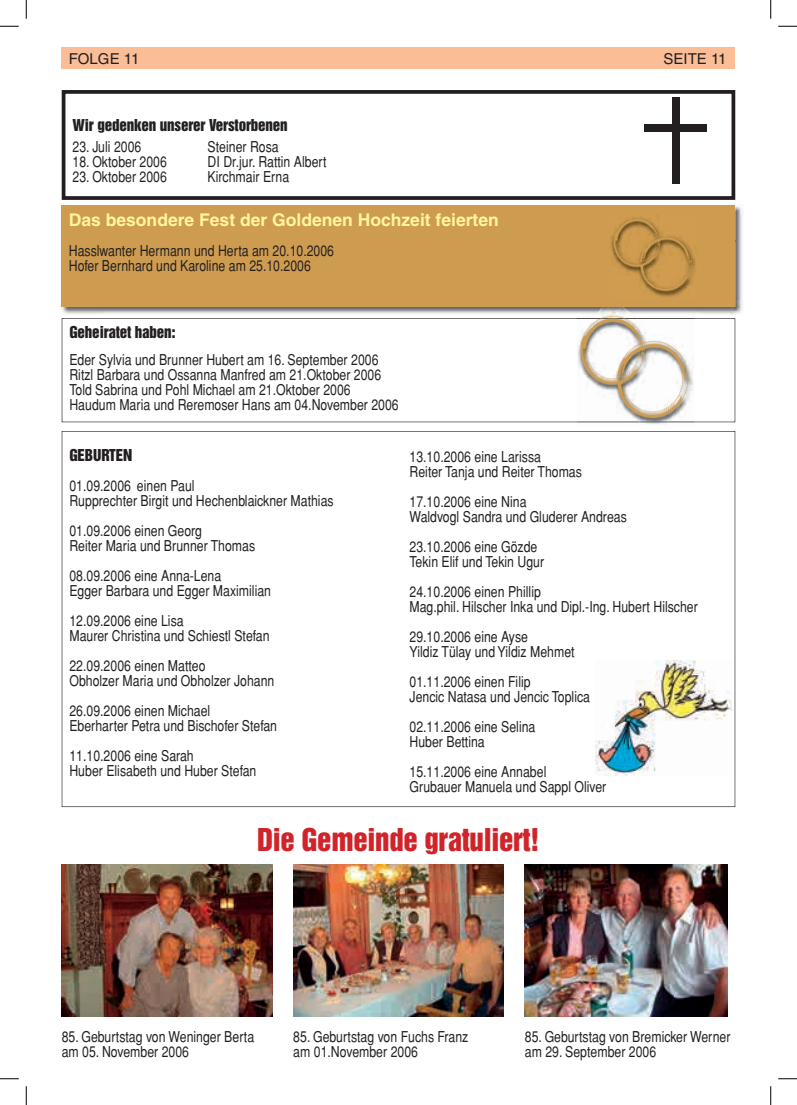
<style>
.page{position:relative;width:797px;height:1105px;background:#fff}
.page>*{position:absolute;margin:0;border:0;box-sizing:border-box;transform-origin:0 0}
.t1{font:28.75px "Helvetica Inserat";letter-spacing:-.01em;color:#d1232a}
.t2{font:700 17.5px "Helvetica";color:#fff79a}
.t3{font:condensed 15px/15px "Helvetica";color:#231f20}
.t4{font:15px "Helvetica Inserat";letter-spacing:-.01em;color:#231f20}
.t5{font:15px "Helvetica";color:#231f20}
</style>
<div class="page">
<svg style="left:62px;top:431px;width:673px;height:376px"></svg>
<img style="left:596px;top:661px;width:136px;height:114px">
<div style="left:62px;top:90px;width:673px;height:110px;border:4px solid #231f20"></div>
<div style="left:644px;top:124px;width:63px;height:7px;background:#231f20"></div>
<div style="left:672px;top:97px;width:7px;height:87px;background:#231f20"></div>
<svg style="left:62px;top:318px;width:673px;height:104px"></svg>
<img style="left:566px;top:315px;width:135px;height:122px">
<div style="left:62px;top:48px;width:673px;height:21px;background:#fabd96"></div>
<img style="left:62px;top:865px;width:210px;height:151px">
<img style="left:525px;top:865px;width:202px;height:151px">
<img style="left:293px;top:865px;width:210px;height:151px">
<img style="left:61px;top:204px;width:682px;height:37px">
<img style="left:61px;top:241px;width:42px;height:73px">
<img style="left:701px;top:241px;width:42px;height:74px">
<img style="left:103px;top:307px;width:598px;height:7px">
<img style="left:596px;top:307px;width:37px;height:8px">
<div style="left:62px;top:205px;width:673px;height:102px;background:#ce9c50"></div>
<img style="left:603px;top:204px;width:98px;height:93px">
<svg style="left:0;top:25px;width:19px;height:2px"></svg>
<svg style="left:778px;top:25px;width:19px;height:2px"></svg>
<svg style="left:0;top:1078px;width:19px;height:1px"></svg>
<svg style="left:778px;top:1078px;width:19px;height:1px"></svg>
<svg style="left:25px;top:0;width:2px;height:19px"></svg>
<svg style="left:25px;top:1086px;width:2px;height:19px"></svg>
<svg style="left:770px;top:0;width:1px;height:19px"></svg>
<svg style="left:770px;top:1086px;width:1px;height:19px"></svg>
<p class="t5" style="left:69px;top:50px;width:72px">FOLGE 11</p>
<p class="t5" style="left:663px;top:50px;width:65px">SEITE 11</p>
<p class="t4" style="left:73px;top:116px;width:217px">Wir gedenken unserer Verstorbenen</p>
<p class="t3" style="left:73px;top:139px;width:70px">23. Juli 2006</p>
<p class="t3" style="left:208px;top:139px;width:73px">Steiner Rosa</p>
<p class="t3" style="left:73px;top:154px;width:96px">18. Oktober 2006</p>
<p class="t3" style="left:208px;top:154px;width:120px">DI Dr.jur. Rattin Albert</p>
<p class="t3" style="left:73px;top:169px;width:96px">23. Oktober 2006</p>
<p class="t3" style="left:208px;top:169px;width:83px">Kirchmair Erna</p>
<p class="t2" style="left:69px;top:209px;width:431px">Das besondere Fest der Goldenen Hochzeit feierten</p>
<p class="t3" style="left:69px;top:243px;width:267px">Hasslwanter Hermann und Herta am 20.10.2006<br>Hofer Bernhard und Karoline am 25.10.2006</p>
<p class="t4" style="left:69px;top:323px;width:107px">Geheiratet haben:</p>
<p class="t3" style="left:69px;top:352px;width:331px">Eder Sylvia und Brunner Hubert am 16. September 2006<br>Ritzl Barbara und Ossanna Manfred am 21.Oktober 2006<br>Told Sabrina und Pohl Michael am 21.Oktober 2006<br>Haudum Maria und Reremoser Hans am 04.November 2006</p>
<p class="t4" style="left:69px;top:446px;width:64px">GEBURTEN</p>
<p class="t3" style="left:69px;top:478px;width:266px">01.09.2006 einen Paul<br>Rupprechter Birgit und Hechenblaickner Mathias</p>
<p class="t3" style="left:69px;top:523px;width:187px">01.09.2006 einen Georg<br>Reiter Maria und Brunner Thomas</p>
<p class="t3" style="left:69px;top:568px;width:203px">08.09.2006 eine Anna-Lena<br>Egger Barbara und Egger Maximilian</p>
<p class="t3" style="left:69px;top:613px;width:202px">12.09.2006 eine Lisa<br>Maurer Christina und Schiestl Stefan</p>
<p class="t3" style="left:69px;top:658px;width:206px">22.09.2006 einen Matteo<br>Obholzer Maria und Obholzer Johann</p>
<p class="t3" style="left:69px;top:703px;width:209px">26.09.2006 einen Michael<br>Eberharter Petra und Bischofer Stefan</p>
<p class="t3" style="left:69px;top:748px;width:188px">11.10.2006 eine Sarah<br>Huber Elisabeth und Huber Stefan</p>
<p class="t3" style="left:409px;top:449px;width:174px">13.10.2006 eine Larissa<br>Reiter Tanja und Reiter Thomas</p>
<p class="t3" style="left:409px;top:494px;width:219px">17.10.2006 eine Nina<br>Waldvogl Sandra und Gluderer Andreas</p>
<p class="t3" style="left:409px;top:539px;width:136px">23.10.2006 eine Gözde<br>Tekin Elif und Tekin Ugur</p>
<p class="t3" style="left:409px;top:584px;width:290px">24.10.2006 einen Phillip<br>Mag.phil. Hilscher Inka und Dipl.-Ing. Hubert Hilscher</p>
<p class="t3" style="left:409px;top:629px;width:166px">29.10.2006 eine Ayse<br>Yildiz Tülay und Yildiz Mehmet</p>
<p class="t3" style="left:409px;top:674px;width:182px">01.11.2006 einen Filip<br>Jencic Natasa und Jencic Toplica</p>
<p class="t3" style="left:409px;top:719px;width:127px">02.11.2006 eine Selina<br>Huber Bettina</p>
<p class="t3" style="left:409px;top:764px;width:198px">15.11.2006 eine Annabel<br>Grubauer Manuela und Sappl Oliver</p>
<h1 class="t1" style="left:257px;top:823px;width:284px">Die Gemeinde gratuliert!</h1>
<p class="t3" style="left:62px;top:1029px;width:194px">85. Geburtstag von Weninger Berta am 05. November 2006</p>
<p class="t3" style="left:525px;top:1029px;width:207px">85. Geburtstag von Bremicker Werner am 29. September 2006</p>
<p class="t3" style="left:293px;top:1029px;width:177px">85. Geburtstag von Fuchs Franz am 01.November 2006</p>
</div>
